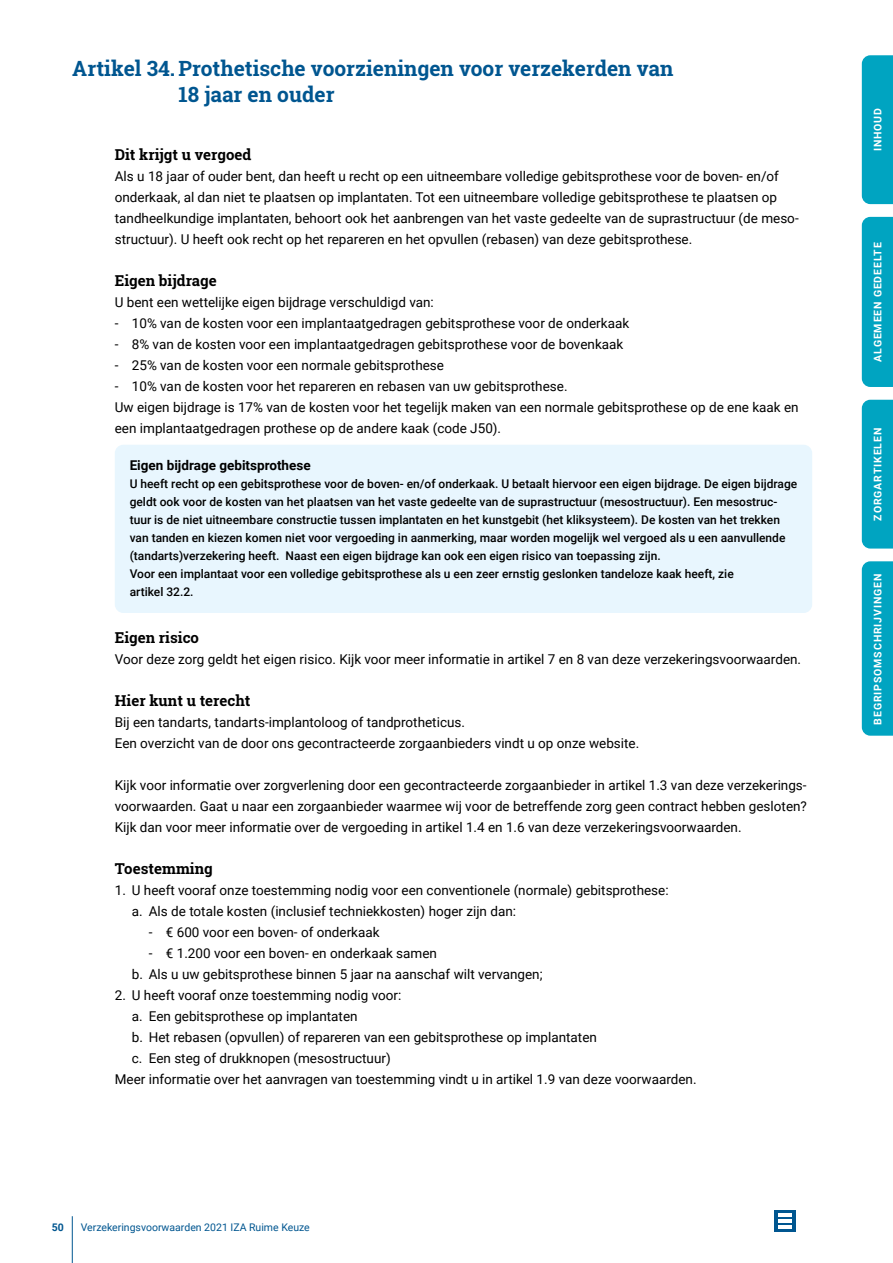
<style>
.page{position:relative;width:893px;height:1263px;background:#fff}
.page>*{position:absolute;margin:0;border:0;box-sizing:border-box;transform-origin:0 0}
.t1{font:700 21px/25.5px "Roboto Slab";color:#005690}
.t2{font:700 15px "Roboto Slab";color:#000}
.t3{font:13.5px/21px "Roboto";color:#000}
.t4{font:700 13.5px "Roboto";color:#000}
.t5{font:500 12px/18px "Roboto";color:#000}
.t6{font:700 10.5px "Roboto";letter-spacing:.085em;color:#fff}
.t7{font:10.5px "Roboto";color:#005690}
.t8{font:700 10.5px "Roboto";color:#005690}
</style>
<div class="page">
<hr style="left:72px;top:1216px;width:1px;height:47px;background:#005690">
<svg style="left:774px;top:1210px;width:21px;height:22px"></svg>
<svg style="left:778px;top:1214px;width:13px;height:14px"></svg>
<div style="left:115px;top:445px;width:697px;height:168px;background:#e8f6fe;border-radius:9px"></div>
<div style="left:862px;top:561px;width:31px;height:175px;background:#00a4c1"></div>
<div style="left:862px;top:217px;width:31px;height:170px;background:#00a4c1"></div>
<div style="left:862px;top:400px;width:31px;height:149px;background:#00a4c1"></div>
<div style="left:862px;top:55px;width:31px;height:149px;background:#00a4c1"></div>
<h1 class="t1" style="left:179px;top:56px;width:496px;text-indent:-106px">Artikel 34. Prothetische voorzieningen voor verzekerden van<br>18 jaar en ouder</h1>
<p class="t2" style="left:115px;top:145px;width:138px">Dit krijgt u vergoed</p>
<p class="t3" style="left:115px;top:165px;width:685px">Als u 18 jaar of ouder bent, dan heeft u recht op een uitneembare volledige gebitsprothese voor de boven- en/of onderkaak, al dan niet te plaatsen op implantaten. Tot een uitneembare volledige gebitsprothese te plaatsen op tandheelkundige implantaten, behoort ook het aanbrengen van het vaste gedeelte van de suprastructuur (de meso&shy;structuur). U heeft ook recht op het repareren en het opvullen (rebasen) van deze gebitsprothese.</p>
<p class="t2" style="left:115px;top:271px;width:103px">Eigen bijdrage</p>
<p class="t3" style="left:115px;top:291px;width:320px">U bent een wettelijke eigen bijdrage verschuldigd van:</p>
<p class="t3" style="left:115px;top:312px;width:516px">- 10% van de kosten voor een implantaatgedragen gebitsprothese voor de onderkaak</p>
<p class="t3" style="left:115px;top:333px;width:510px">- 8% van de kosten voor een implantaatgedragen gebitsprothese voor de bovenkaak</p>
<p class="t3" style="left:115px;top:354px;width:331px">- 25% van de kosten voor een normale gebitsprothese</p>
<p class="t3" style="left:115px;top:376px;width:685px">- 10% van de kosten voor het repareren en rebasen van uw gebitsprothese.<br>Uw eigen bijdrage is 17% van de kosten voor het tegelijk maken van een normale gebitsprothese op de ene kaak en een implantaatgedragen prothese op de andere kaak (code J50).</p>
<p class="t4" style="left:130px;top:455px;width:182px">Eigen bijdrage gebitsprothese</p>
<p class="t5" style="left:130px;top:474px;width:669px">U heeft recht op een gebitsprothese voor de boven- en/of onderkaak. U betaalt hiervoor een eigen bijdrage. De eigen bijdrage geldt ook voor de kosten van het plaatsen van het vaste gedeelte van de suprastructuur (mesostructuur). Een mesostruc&shy;tuur is de niet uitneembare constructie tussen implantaten en het kunstgebit (het kliksysteem). De kosten van het trekken van tanden en kiezen komen niet voor vergoeding in aanmerking, maar worden mogelijk wel vergoed als u een aanvullende (tandarts)verzekering heeft. Naast een eigen bijdrage kan ook een eigen risico van toepassing zijn.<br>Voor een implantaat voor een volledige gebitsprothese als u een zeer ernstig geslonken tandeloze kaak heeft, zie<br>artikel 32.2.</p>
<p class="t2" style="left:115px;top:628px;width:86px">Eigen risico</p>
<p class="t3" style="left:115px;top:648px;width:688px">Voor deze zorg geldt het eigen risico. Kijk voor meer informatie in artikel 7 en 8 van deze verzekeringsvoorwaarden.</p>
<p class="t2" style="left:115px;top:691px;width:137px">Hier kunt u terecht</p>
<p class="t3" style="left:115px;top:711px;width:526px">Bij een tandarts, tandarts-implantoloog of tandprotheticus.<br>Een overzicht van de door ons gecontracteerde zorgaanbieders vindt u op onze website.</p>
<p class="t3" style="left:115px;top:774px;width:694px;text-align:justify">Kijk voor informatie over zorgverlening door een gecontracteerde zorgaanbieder in artikel 1.3 van deze verzekerings&shy;voorwaarden. Gaat u naar een zorgaanbieder waarmee wij voor de betreffende zorg geen contract hebben gesloten?<br>Kijk dan voor meer informatie over de vergoeding in artikel 1.4 en 1.6 van deze verzekeringsvoorwaarden.</p>
<p class="t2" style="left:115px;top:859px;width:99px">Toestemming</p>
<p class="t3" style="left:132px;top:879px;width:538px;text-indent:-17px">1. U heeft vooraf onze toestemming nodig voor een conventionele (normale) gebitsprothese: a. Als de totale kosten (inclusief techniekkosten) hoger zijn dan:</p>
<p class="t3" style="left:149px;top:921px;width:232px">- € 600 voor een boven- of onderkaak</p>
<p class="t3" style="left:132px;top:942px;width:412px;text-indent:17px">- € 1.200 voor een boven- en onderkaak samen<br>b. Als u uw gebitsprothese binnen 5 jaar na aanschaf wilt vervangen;</p>
<p class="t3" style="left:115px;top:985px;width:288px">2. U heeft vooraf onze toestemming nodig voor:</p>
<p class="t3" style="left:132px;top:1006px;width:227px">a. Een gebitsprothese op implantaten</p>
<p class="t3" style="left:132px;top:1027px;width:467px">b. Het rebasen (opvullen) of repareren van een gebitsprothese op implantaten</p>
<p class="t3" style="left:132px;top:1048px;width:260px">c. Een steg of drukknopen (mesostructuur)</p>
<p class="t3" style="left:115px;top:1069px;width:583px">Meer informatie over het aanvragen van toestemming vindt u in artikel 1.9 van deze voorwaarden.</p>
<p class="t8" style="left:52px;top:1220px;width:14px">50</p>
<p class="t7" style="left:81px;top:1220px;width:231px">Verzekeringsvoorwaarden 2021 IZA Ruime Keuze</p>
<p class="t6" style="left:870px;top:151px;width:45px;rotate:-90deg">INHOUD</p>
<p class="t6" style="left:870px;top:362px;width:121px;rotate:-90deg">ALGEMEEN GEDEELTE</p>
<p class="t6" style="left:870px;top:520px;width:94px;rotate:-90deg">ZORGARTIKELEN</p>
<p class="t6" style="left:870px;top:725px;width:153px;rotate:-90deg">BEGRIPSOMSCHRIJVINGEN</p>
</div>
